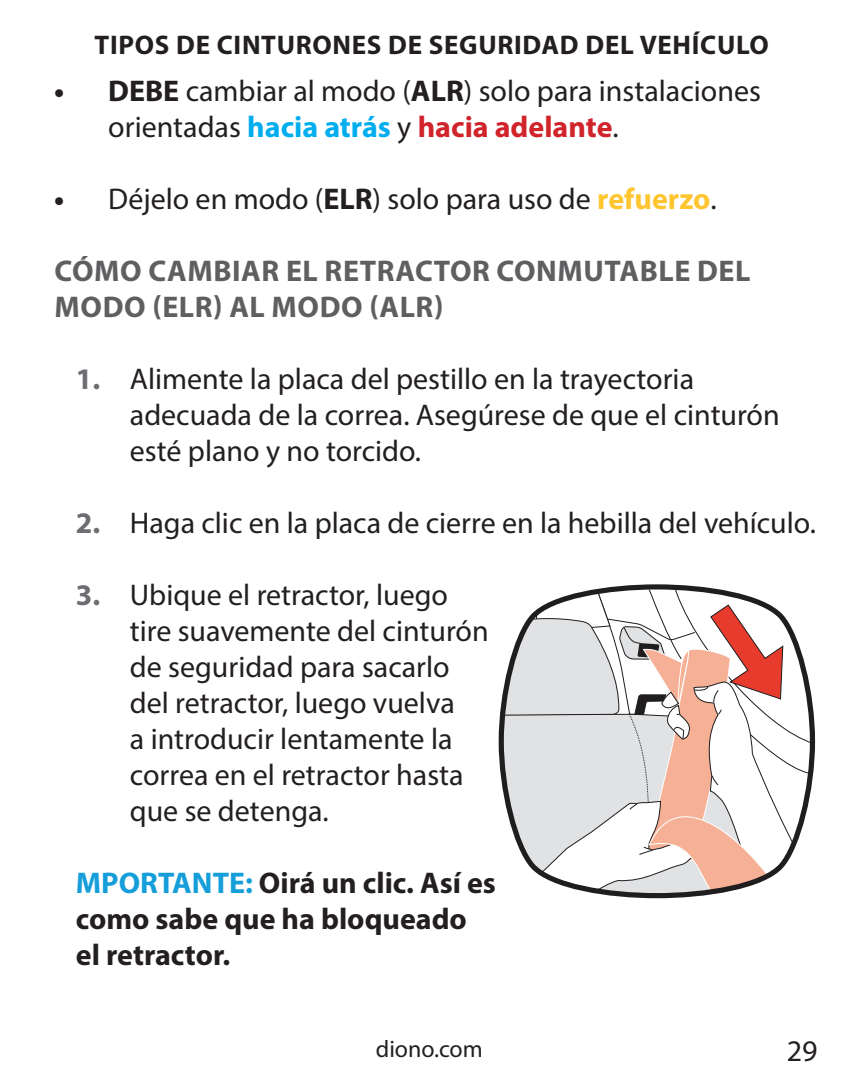
<style>
.page{position:relative;width:864px;height:1080px;background:#fff}
.page>*{position:absolute;margin:0;border:0;box-sizing:border-box;transform-origin:0 0}
.t1{font:30px/36px "Myriad Pro";color:#231f20}
.t2{font:700 30px/36px "Myriad Pro";color:#231f20}
.t3{font:700 30px/36px "Myriad Pro";letter-spacing:.02em;color:#5f5f62}
.t4{font:700 27px "Myriad Pro";letter-spacing:.025em;color:#231f20}
.t5{font:24px "Myriad Pro";color:#231f20}
.s1{font-weight:700}
.s2{font-weight:700;color:#00aeef}
.s3{font-weight:700;color:#d1232a}
.s4{font-weight:700;color:#fec52e}
.s5{font-weight:700;color:#6c6d70}
.s6{color:#159eda}
</style>
<div class="page">
<svg style="left:498px;top:584px;width:318px;height:315px"></svg>
<svg style="left:500px;top:589px;width:311px;height:309px"></svg>
<p class="t4" style="left:95px;top:28px;width:676px">TIPOS DE CINTURONES DE SEGURIDAD DEL VEHÍCULO</p>
<p class="t1" style="left:108px;top:72px;width:654px;text-indent:-54px"><span class="s1">• DEBE</span> cambiar al modo (<span class="s1">ALR</span>) solo para instalaciones orientadas <span class="s2">hacia atrás</span> y <span class="s3">hacia adelante</span>.</p>
<p class="t1" style="left:54px;top:180px;width:664px"><span class="s1">•</span> Déjelo en modo (<span class="s1">ELR</span>) solo para uso de <span class="s4">refuerzo</span>.</p>
<p class="t3" style="left:55px;top:252px;width:697px">CÓMO CAMBIAR EL RETRACTOR CONMUTABLE DEL<br>MODO (ELR) AL MODO (ALR)</p>
<p class="t1" style="left:130px;top:360px;width:651px;text-indent:-54px"><span class="s5">1.</span> Alimente la placa del pestillo en la trayectoria adecuada de la correa. Asegúrese de que el cinturón esté plano y no torcido.</p>
<p class="t1" style="left:76px;top:504px;width:741px"><span class="s5">2.</span> Haga clic en la placa de cierre en la hebilla del vehículo.</p>
<p class="t1" style="left:130px;top:576px;width:360px;text-indent:-54px"><span class="s5">3.</span> Ubique el retractor, luego tire suavemente del cinturón de seguridad para sacarlo del retractor, luego vuelva<br>a introducir lentamente la correa en el retractor hasta que se detenga.</p>
<p class="t2" style="left:76px;top:864px;width:421px"><span class="s6">MPORTANTE:</span> Oirá un clic. Así es como sabe que ha bloqueado el retractor.</p>
<p class="t5" style="left:376px;top:1034px;width:109px">diono.com</p>
<p class="t1" style="left:787px;top:1032px;width:32px">29</p>
</div>
